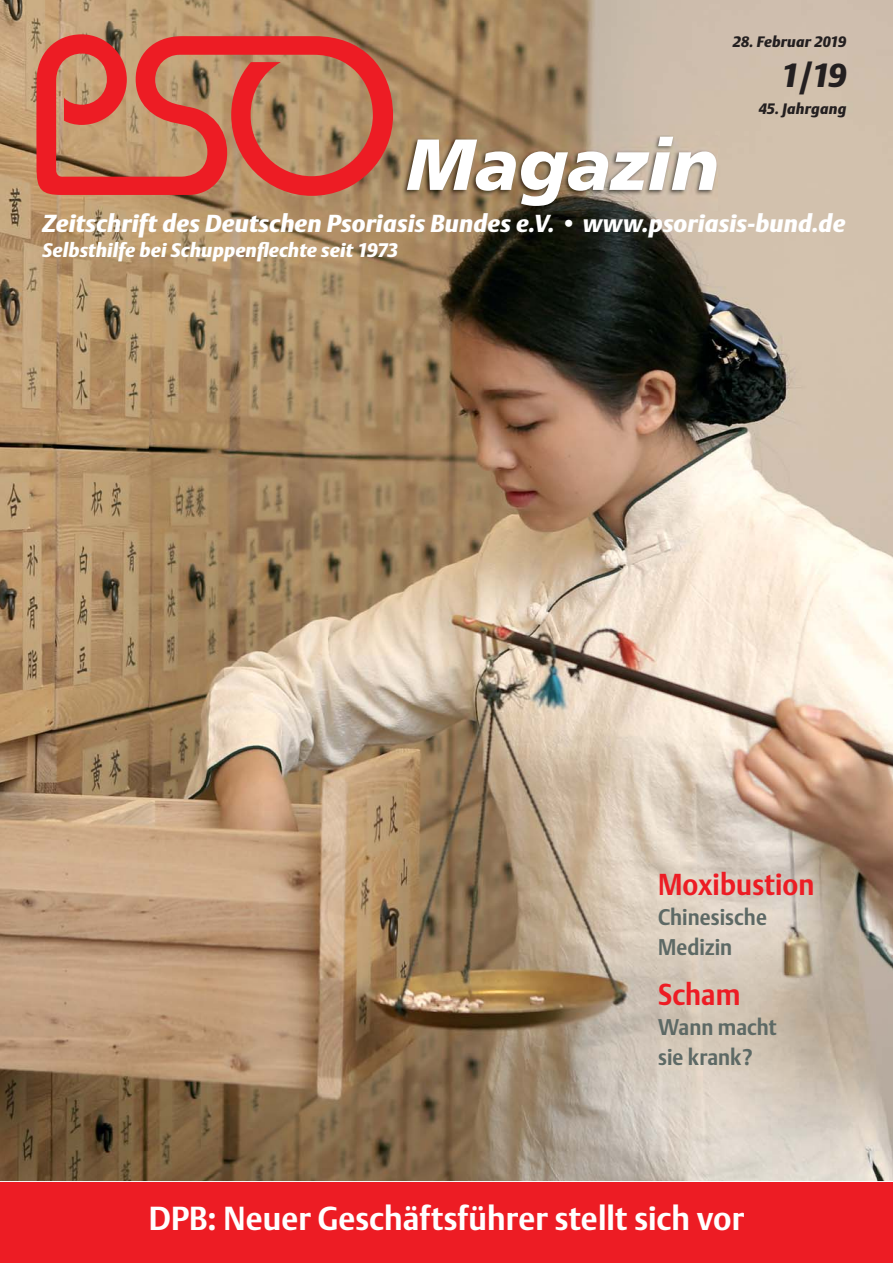
<style>
.page{position:relative;width:893px;height:1263px;background:#fff}
.page>*{position:absolute;margin:0;border:0;box-sizing:border-box;transform-origin:0 0}
.t1{font:italic 900 72.15px "Frutiger";color:#fff}
.t2{font:700 33px "DTL Argo T";letter-spacing:.005em;color:#fff;scale:.95 1}
.t3{font:italic 33px "DTL Argo T Black";color:#231f20}
.t4{font:700 30px "DTL Argo T";letter-spacing:.005em;color:#ed1c24;scale:.9 1}
.t5{font:italic 24.3px "DTL Argo T Black";letter-spacing:.01em;color:#fff}
.t6{font:700 22.5px/30px "DTL Argo T";letter-spacing:.005em;color:#5d6965;scale:.9 1}
.t7{font:italic 19.5px "DTL Argo T Black";letter-spacing:.005em;color:#fff}
.t8{font:italic 15px "DTL Argo T Black";letter-spacing:.015em;color:#231f20}
</style>
<div class="page">
<img style="left:0;top:0;width:892px;height:1181px">
<img style="left:401px;top:135px;width:316px;height:76px">
<svg style="left:36px;top:34px;width:357px;height:162px;background:#c96550"></svg>
<div style="left:0;top:1182px;width:892px;height:81px;background:#ed1c24"></div>
<h1 class="t1" style="left:406px;top:136px;width:314px">Magazin</h1>
<p class="t8" style="left:732px;top:34px;width:115px">28. Februar 2019</p>
<h2 class="t3" style="left:781px;top:60px;width:66px">1/19</h2>
<p class="t8" style="left:758px;top:102px;width:89px">45. Jahrgang</p>
<p class="t5" style="left:42px;top:212px;width:804px">Zeitschrift des Deutschen Psoriasis Bundes e.V. • www.psoriasis-bund.de</p>
<p class="t7" style="left:42px;top:241px;width:357px">Selbsthilfe bei Schuppenflechte seit 1973</p>
<p class="t4" style="left:658px;top:870px;width:175px">Moxibustion</p>
<p class="t6" style="left:658px;top:904px;width:122px">Chinesische<br>Medizin</p>
<p class="t4" style="left:658px;top:980px;width:93px">Scham</p>
<p class="t6" style="left:658px;top:1013px;width:133px">Wann macht sie krank?</p>
<h2 class="t2" style="left:149px;top:1202px;width:628px">DPB: Neuer Geschäftsführer stellt sich vor</h2>
</div>
